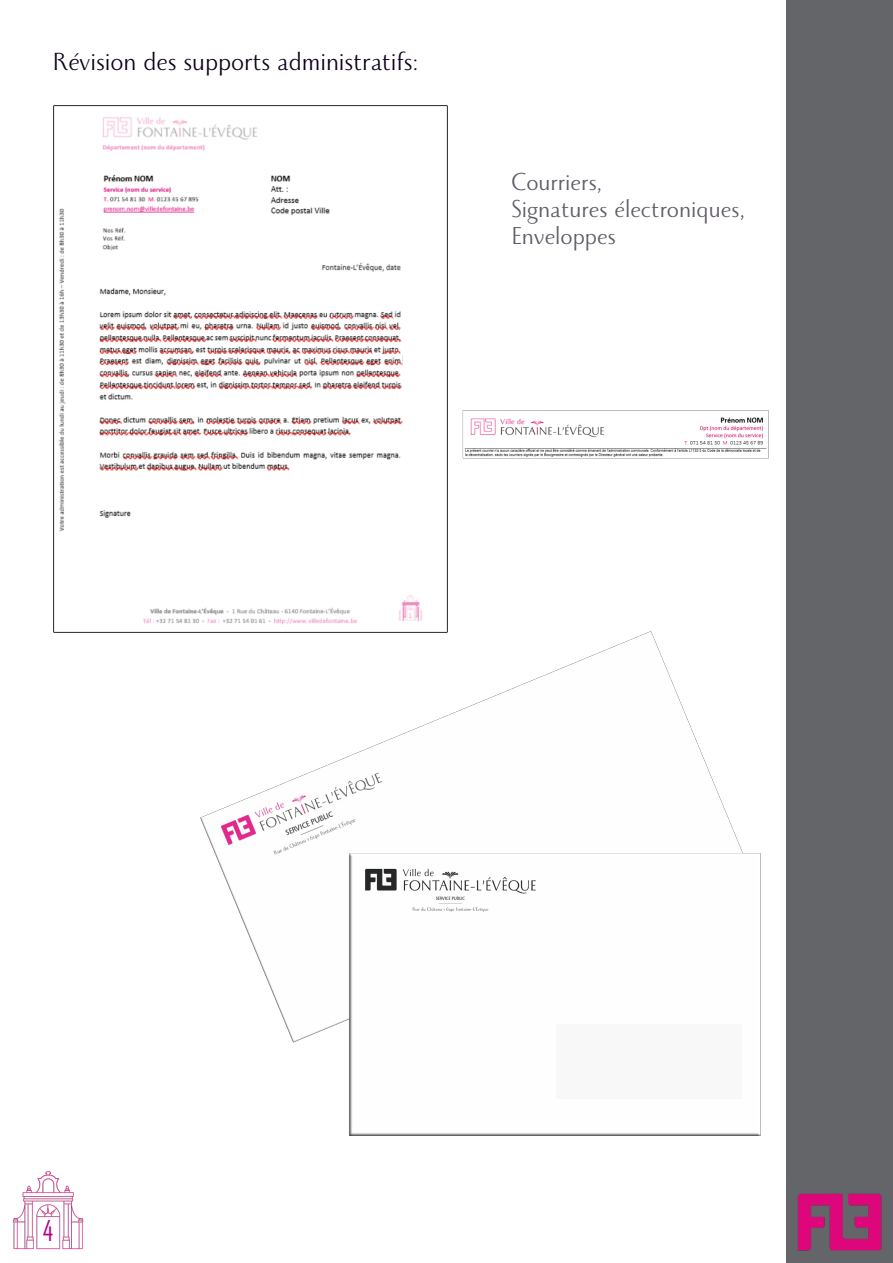
<style>
.page{position:relative;width:893px;height:1263px;background:#fff}
.page>*{position:absolute;margin:0;border:0;box-sizing:border-box;transform-origin:0 0}
.t1{font:27.6px "Monterchi Text";color:#0e001d}
.t2{font:27.45px "Agency FB";color:#b90087}
.t3{font:27.3px/27.3px "Monterchi";color:rgb(10 0 23/.65)}
</style>
<div class="page">
<div style="left:787px;top:0;width:106px;height:1263px;background:#636569"></div>
<img style="left:798px;top:1193px;width:84px;height:58px">
<img style="left:13px;top:1171px;width:71px;height:79px">
<img style="left:54px;top:105px;width:394px;height:527px">
<img style="left:200px;top:410px;width:569px;height:725px">
<p class="t1" style="left:53px;top:48px;width:367px">Révision des supports administratifs:</p>
<p class="t3" style="left:511px;top:172px;width:235px">Courriers,<br>Signatures électroniques,<br>Enveloppes</p>
<p class="t2" style="left:43px;top:1220px;width:12px">4</p>
</div>
